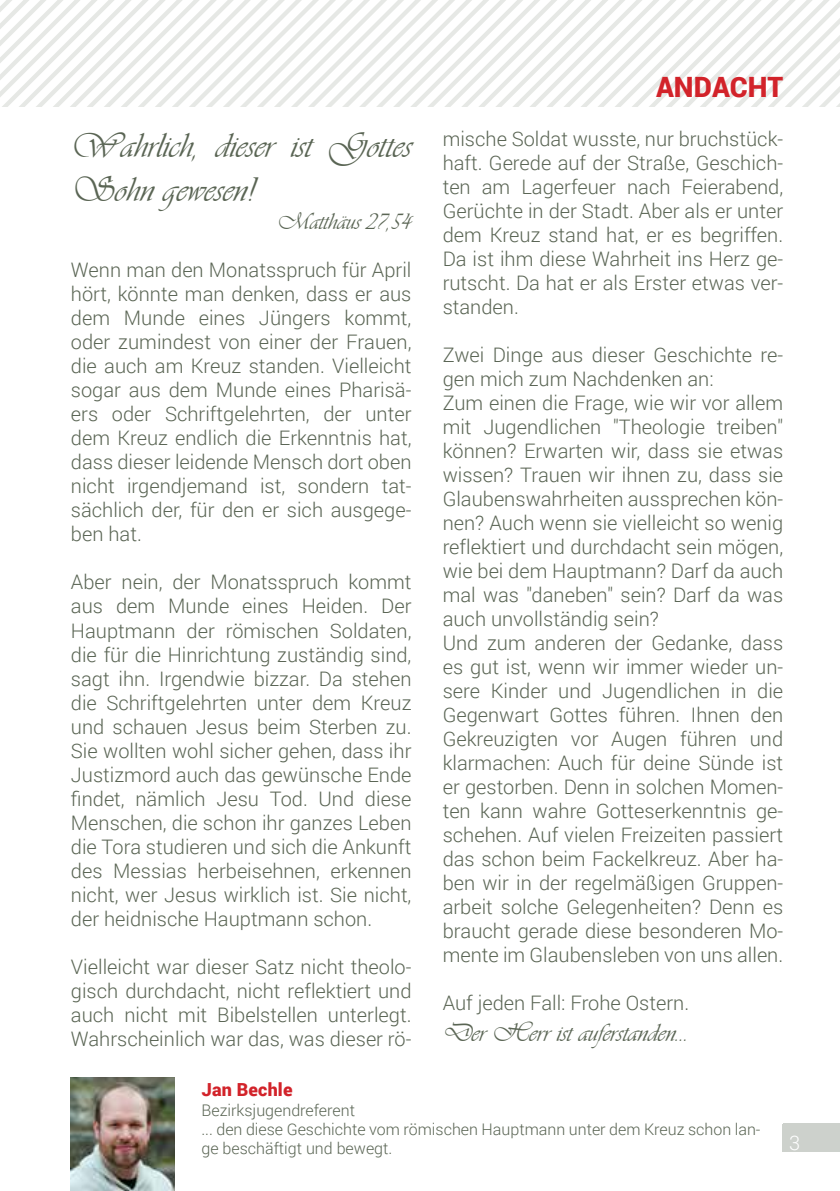
<style>
.page{position:relative;width:840px;height:1191px;background:#fff}
.page>*{position:absolute;margin:0;border:0;box-sizing:border-box;transform-origin:0 0}
.t1{font:36px/43.2px "Vivaldii";color:#5a6554}
.t2{font:900 28px "Roboto";color:#d2232a}
.t3{font:26px "Vivaldii";color:#5a6554}
.t4{font:24px "Vivaldii";color:#5a6554}
.t5{font:300 20px/24px "Roboto";color:#5a6554}
.t6{font:300 20px "Roboto";color:#fff}
.t7{font:900 18px "Roboto";letter-spacing:.01em;color:#d2232a}
.t8{font:300 16px/19.2px "Roboto";color:#5a6554}
</style>
<div class="page">
<div style="left:782px;top:1123px;width:57px;height:27px;background:#cdd1cc"></div>
<svg style="left:594px;top:0;width:17px;height:107px"></svg>
<svg style="left:611px;top:0;width:17px;height:107px"></svg>
<svg style="left:628px;top:0;width:17px;height:107px"></svg>
<svg style="left:645px;top:0;width:17px;height:107px"></svg>
<svg style="left:662px;top:0;width:17px;height:107px"></svg>
<svg style="left:679px;top:0;width:17px;height:107px"></svg>
<svg style="left:696px;top:0;width:143px;height:107px"></svg>
<svg style="left:1px;top:0;width:101px;height:107px"></svg>
<div style="left:782px;top:1124px;width:57px;height:27px;background:#cdd1cc"></div>
<img style="left:0;top:0;width:1px;height:1191px">
<img style="left:71px;top:1077px;width:103px;height:114px">
<h1 class="t1" style="left:71px;top:125px;width:342px">Wahrlich, dieser ist Gottes<br>Sohn gewesen!</h1>
<p class="t4" style="left:277px;top:208px;width:136px">Matthäus 27,54</p>
<p class="t5" style="left:71px;top:257px;width:342px;text-align:justify">Wenn man den Monatsspruch für April hört, könnte man denken, dass er aus dem Munde eines Jüngers kommt, oder zumindest von einer der Frauen, die auch am Kreuz standen. Vielleicht sogar aus dem Munde eines Pharisä&shy;ers oder Schriftgelehrten, der unter dem Kreuz endlich die Erkenntnis hat, dass dieser leidende Mensch dort oben nicht irgendjemand ist, sondern tat&shy;sächlich der, für den er sich ausgege&shy;ben hat.</p>
<p class="t5" style="left:71px;top:569px;width:342px">Aber nein, der Monatsspruch kommt aus dem Munde eines Heiden. Der Hauptmann der römischen Soldaten, die für die Hinrichtung zuständig sind, sagt ihn. Irgendwie bizzar. Da stehen die Schriftgelehrten unter dem Kreuz und schauen Jesus beim Sterben zu.<br>Sie wollten wohl sicher gehen, dass ihr Justizmord auch das gewünsche Ende findet, nämlich Jesu Tod. Und diese Menschen, die schon ihr ganzes Leben die Tora studieren und sich die Ankunft des Messias herbeisehnen, erkennen nicht, wer Jesus wirklich ist. Sie nicht, der heidnische Hauptmann schon.</p>
<p class="t5" style="left:71px;top:953px;width:342px">Vielleicht war dieser Satz nicht theolo&shy;gisch durchdacht, nicht reflektiert und auch nicht mit Bibelstellen unterlegt.<br>Wahrscheinlich war das, was dieser rö-</p>
<h2 class="t2" style="left:655px;top:68px;width:129px">ANDACHT</h2>
<p class="t5" style="left:442px;top:126px;width:342px">mische Soldat wusste, nur bruchstück&shy;haft. Gerede auf der Straße, Geschich&shy;ten am Lagerfeuer nach Feierabend, Gerüchte in der Stadt. Aber als er unter dem Kreuz stand hat, er es begriffen.<br>Da ist ihm diese Wahrheit ins Herz ge&shy;rutscht. Da hat er als Erster etwas ver&shy;standen.</p>
<p class="t5" style="left:442px;top:342px;width:342px">Zwei Dinge aus dieser Geschichte re&shy;gen mich zum Nachdenken an:<br>Zum einen die Frage, wie wir vor allem mit Jugendlichen "Theologie treiben" können? Erwarten wir, dass sie etwas wissen? Trauen wir ihnen zu, dass sie Glaubenswahrheiten aussprechen kön&shy;nen? Auch wenn sie vielleicht so wenig reflektiert und durchdacht sein mögen, wie bei dem Hauptmann? Darf da auch mal was "daneben" sein? Darf da was auch unvollständig sein?<br>Und zum anderen der Gedanke, dass es gut ist, wenn wir immer wieder un&shy;sere Kinder und Jugendlichen in die Gegenwart Gottes führen. Ihnen den Gekreuzigten vor Augen führen und klarmachen: Auch für deine Sünde ist er gestorben. Denn in solchen Momen&shy;ten kann wahre Gotteserkenntnis ge&shy;schehen. Auf vielen Freizeiten passiert das schon beim Fackelkreuz. Aber ha&shy;ben wir in der regelmäßigen Gruppen&shy;arbeit solche Gelegenheiten? Denn es braucht gerade diese besonderen Mo&shy;mente im Glaubensleben von uns allen.</p>
<p class="t5" style="left:442px;top:990px;width:244px">Auf jeden Fall: Frohe Ostern.</p>
<h3 class="t3" style="left:442px;top:1017px;width:247px">Der Herr ist auferstanden...</h3>
<p class="t7" style="left:201px;top:1077px;width:93px">Jan Bechle</p>
<p class="t8" style="left:201px;top:1099px;width:560px">Bezirksjugendreferent<br>... den diese Geschichte vom römischen Hauptmann unter dem Kreuz schon lan&shy;ge beschäftigt und bewegt.</p>
<p class="t6" style="left:788px;top:1128px;width:13px">3</p>
</div>
